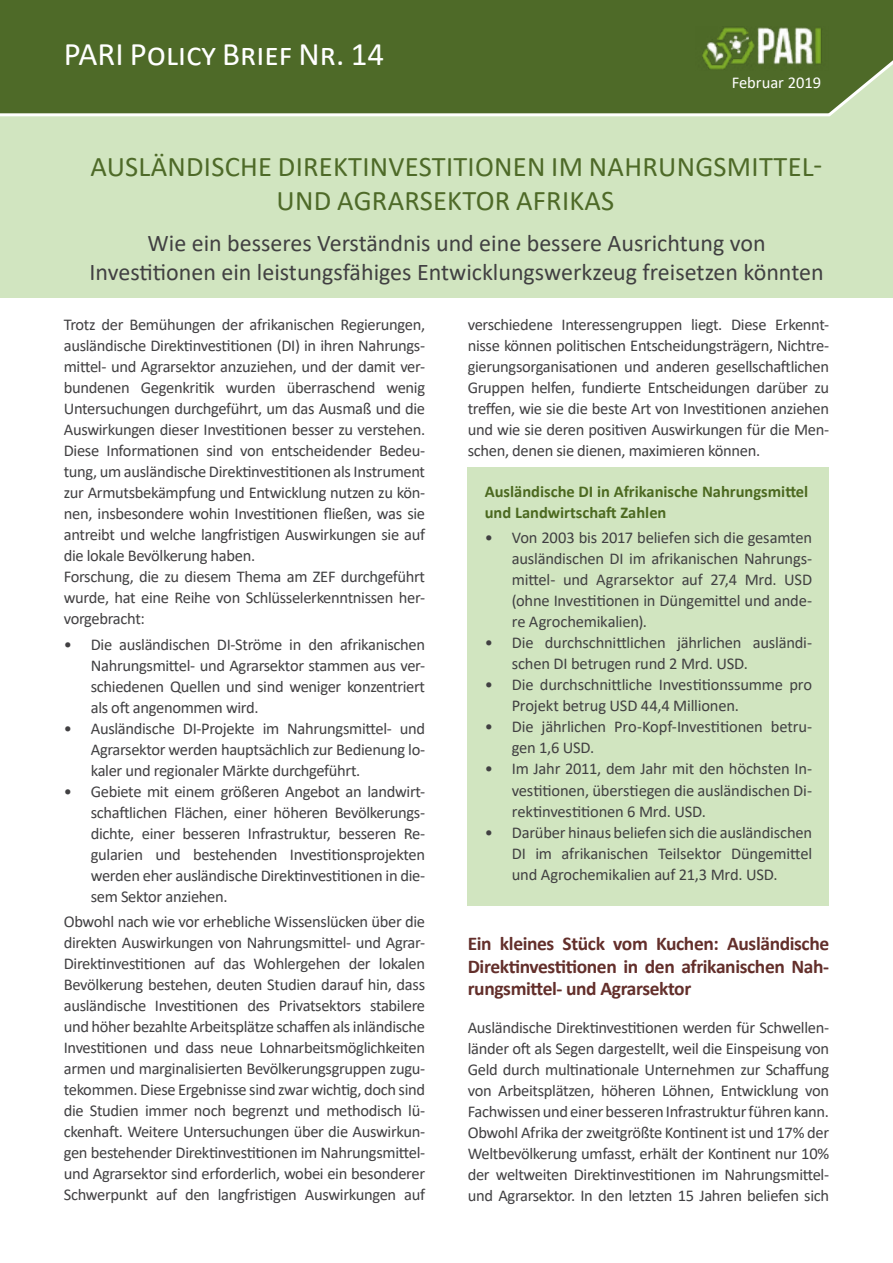
<style>
.page{position:relative;width:893px;height:1263px;background:#fff}
.page>*{position:absolute;margin:0;border:0;box-sizing:border-box;transform-origin:0 0}
.t1{font:33px "Calibri";color:#fff}
.t2{font:28.5px/34.2px "Calibri";letter-spacing:.01em;color:#4e6a28}
.t3{font:24px/28.5px "Calibri";color:#414042;text-align:center}
.t4{font:700 19.5px/22.5px "Calibri";letter-spacing:-.02em;color:#632f2b;text-align:justify}
.t5{font:16.5px/21px "Calibri";letter-spacing:-.02em;color:#414042;text-align:justify}
.t6{font:700 16.5px/21px "Calibri";color:#4c6920}
.t7{font:16.5px "Calibri";color:#fff}
</style>
<div class="page">
<div style="left:0;top:0;width:893px;height:298px;background:#d1e5c0"></div>
<div style="left:0;top:0;width:893px;height:117px;background:#4e6a28"></div>
<img style="left:696px;top:27px;width:133px;height:43px">
<div style="left:468px;top:468px;width:361px;height:438px;background:#d1e5c0"></div>
<h1 class="t1" style="left:64px;top:32px;width:322px">PARI Policy Brief Nr. 14</h1>
<p class="t7" style="left:732px;top:71px;width:91px">Februar 2019</p>
<h2 class="t2" style="left:277px;top:149px;width:547px;text-indent:-186px">AUSLÄNDISCHE DIREKTINVESTITIONEN IM NAHRUNGSMITTEL-<br>UND AGRARSEKTOR AFRIKAS</h2>
<h3 class="t3" style="left:90px;top:228px;width:736px">Wie ein besseres Verständnis und eine bessere Ausrichtung von<br>Investitionen ein leistungsfähiges Entwicklungswerkzeug freisetzen könnten</h3>
<p class="t5" style="left:468px;top:314px;width:363px">verschiedene Interessengruppen liegt. Diese Erkennt&shy;nisse können politischen Entscheidungsträgern, Nichtre&shy;gierungsorganisationen und anderen gesellschaftlichen Gruppen helfen, fundierte Entscheidungen darüber zu treffen, wie sie die beste Art von Investitionen anziehen und wie sie deren positiven Auswirkungen für die Men&shy;schen, denen sie dienen, maximieren können.</p>
<p class="t5" style="left:64px;top:314px;width:363px;text-align:left">Trotz der Bemühungen der afrikanischen Regierungen, ausländische Direktinvestitionen (DI) in ihren Nahrungs&shy;mittel- und Agrarsektor anzuziehen, und der damit ver&shy;bundenen Gegenkritik wurden überraschend wenig Untersuchungen durchgeführt, um das Ausmaß und die Auswirkungen dieser Investitionen besser zu verstehen.<br>Diese Informationen sind von entscheidender Bedeu&shy;tung, um ausländische Direktinvestitionen als Instrument zur Armutsbekämpfung und Entwicklung nutzen zu kön&shy;nen, insbesondere wohin Investitionen fließen, was sie antreibt und welche langfristigen Auswirkungen sie auf die lokale Bevölkerung haben.<br>Forschung, die zu diesem Thema am ZEF durchgeführt wurde, hat eine Reihe von Schlüsselerkenntnissen her&shy;vorgebracht:</p>
<p class="t5" style="left:91px;top:633px;width:336px;text-indent:-27px">• Die ausländischen DI-Ströme in den afrikanischen Nahrungsmittel- und Agrarsektor stammen aus ver&shy;schiedenen Quellen und sind weniger konzentriert als oft angenommen wird.</p>
<p class="t5" style="left:91px;top:717px;width:336px;text-indent:-27px">• Ausländische DI-Projekte im Nahrungsmittel- und Agrarsektor werden hauptsächlich zur Bedienung lo&shy;kaler und regionaler Märkte durchgeführt.</p>
<p class="t5" style="left:91px;top:780px;width:336px;text-indent:-27px">• Gebiete mit einem größeren Angebot an landwirt&shy;schaftlichen Flächen, einer höheren Bevölkerungs&shy;dichte, einer besseren Infrastruktur, besseren Re&shy;gularien und bestehenden Investitionsprojekten werden eher ausländische Direktinvestitionen in die&shy;sem Sektor anziehen.</p>
<p class="t5" style="left:64px;top:910px;width:363px">Obwohl nach wie vor erhebliche Wissenslücken über die direkten Auswirkungen von Nahrungsmittel- und Agrar-Direktinvestitionen auf das Wohlergehen der lokalen Bevölkerung bestehen, deuten Studien darauf hin, dass ausländische Investitionen des Privatsektors stabilere und höher bezahlte Arbeitsplätze schaffen als inländische Investitionen und dass neue Lohnarbeitsmöglichkeiten armen und marginalisierten Bevölkerungsgruppen zugu&shy;tekommen. Diese Ergebnisse sind zwar wichtig, doch sind die Studien immer noch begrenzt und methodisch lü&shy;ckenhaft. Weitere Untersuchungen über die Auswirkun&shy;gen bestehender Direktinvestitionen im Nahrungsmittel&shy;und Agrarsektor sind erforderlich, wobei ein besonderer Schwerpunkt auf den langfristigen Auswirkungen auf</p>
<p class="t6" style="left:485px;top:481px;width:325px">Ausländische DI in Afrikanische Nahrungsmittel und Landwirtschaft Zahlen</p>
<p class="t5" style="left:512px;top:527px;width:302px;text-indent:-27px">• Von 2003 bis 2017 beliefen sich die gesamten ausländischen DI im afrikanischen Nahrungs&shy;mittel- und Agrarsektor auf 27,4 Mrd. USD (ohne Investitionen in Düngemittel und ande&shy;re Agrochemikalien).</p>
<p class="t5" style="left:512px;top:632px;width:302px;text-indent:-27px">• Die durchschnittlichen jährlichen ausländi&shy;schen DI betrugen rund 2 Mrd. USD.</p>
<p class="t5" style="left:512px;top:674px;width:302px;text-indent:-27px">• Die durchschnittliche Investitionssumme pro<br>Projekt betrug USD 44,4 Millionen.</p>
<p class="t5" style="left:512px;top:716px;width:302px;text-indent:-27px">• Die jährlichen Pro-Kopf-Investitionen betru&shy;gen 1,6 USD.</p>
<p class="t5" style="left:512px;top:758px;width:302px;text-indent:-27px">• Im Jahr 2011, dem Jahr mit den höchsten In&shy;vestitionen, überstiegen die ausländischen Di&shy;rektinvestitionen 6 Mrd. USD.</p>
<p class="t5" style="left:512px;top:821px;width:302px;text-indent:-27px">• Darüber hinaus beliefen sich die ausländischen DI im afrikanischen Teilsektor Düngemittel und Agrochemikalien auf 21,3 Mrd. USD.</p>
<p class="t4" style="left:468px;top:932px;width:363px">Ein kleines Stück vom Kuchen: Ausländische Direktinvestitionen in den afrikanischen Nah&shy;rungsmittel- und Agrarsektor</p>
<p class="t5" style="left:468px;top:1017px;width:363px">Ausländische Direktinvestitionen werden für Schwellen&shy;länder oft als Segen dargestellt, weil die Einspeisung von Geld durch multinationale Unternehmen zur Schaffung von Arbeitsplätzen, höheren Löhnen, Entwicklung von Fachwissen und einer besseren Infrastruktur führen kann.<br>Obwohl Afrika der zweitgrößte Kontinent ist und 17% der Weltbevölkerung umfasst, erhält der Kontinent nur 10% der weltweiten Direktinvestitionen im Nahrungsmittel&shy;und Agrarsektor. In den letzten 15 Jahren beliefen sich</p>
</div>
